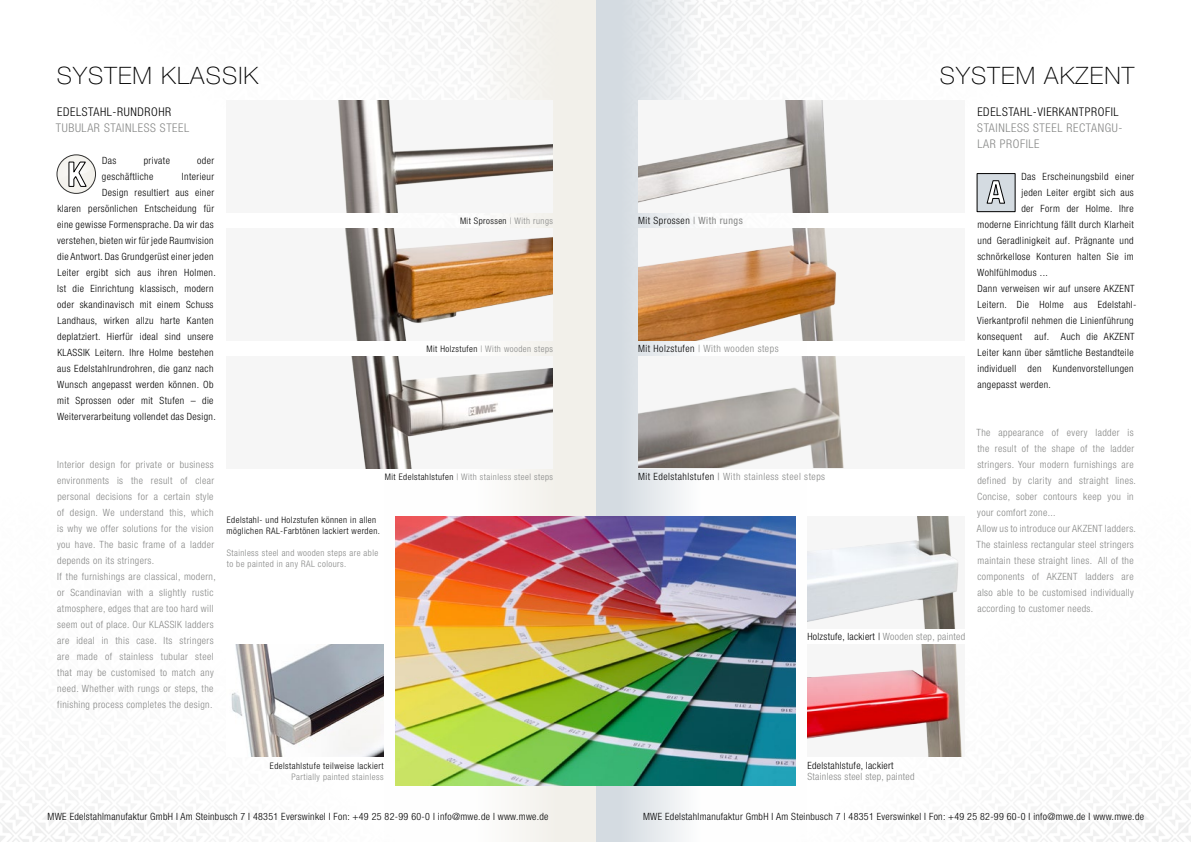
<style>
.page{position:relative;width:1191px;height:842px;background:#fff}
.page>*{position:absolute;margin:0;border:0;box-sizing:border-box;transform-origin:0 0}
.t1{font:100 24px "Helvetica Neue";letter-spacing:.05em;color:#000}
.t2{font:300 condensed 12px/16px "Helvetica Neue";letter-spacing:.05em;color:#868786}
.t3{font:300 condensed 12px "Helvetica Neue";letter-spacing:.05em;color:#000}
.t4{font:300 condensed 10px/16px "Helvetica Neue";letter-spacing:.04em;color:#000;text-align:right}
.t5{font:300 condensed 10px/16px "Helvetica Neue";letter-spacing:.04em;color:#868786}
.t6{font:300 condensed 9px/11px "Helvetica Neue";letter-spacing:.05em;color:#868786}
.t7{font:300 condensed 9px/11px "Helvetica Neue";letter-spacing:.05em;color:#000}
.s1{color:#868786}
.s2{color:#000}
.s3{font-weight:400;color:#868786}
.s4{font-weight:400}
</style>
<div class="page">
<img style="left:0;top:0;width:1191px;height:842px">
<svg style="left:595px;top:0;width:212px;height:842px"></svg>
<div style="left:383px;top:0;width:212px;height:842px;background:#f6f5f3"></div>
<div style="left:226px;top:100px;width:327px;height:112px;background:#f6f6f6"></div>
<img style="left:338px;top:100px;width:215px;height:112px">
<div style="left:226px;top:228px;width:327px;height:112px;background:#f6f6f6"></div>
<img style="left:345px;top:228px;width:208px;height:112px">
<div style="left:226px;top:356px;width:327px;height:112px;background:#f6f6f6"></div>
<img style="left:351px;top:356px;width:202px;height:112px">
<img style="left:226px;top:644px;width:157px;height:112px">
<img style="left:395px;top:516px;width:400px;height:269px">
<div style="left:57px;top:155px;width:39px;height:38px;background:#f2f0ea;border-radius:50%"></div>
<svg style="left:59px;top:161px;width:39px;height:35px"></svg>
<div style="left:57px;top:155px;width:39px;height:39px;border:1px solid #313130;border-radius:50%"></div>
<div style="left:638px;top:100px;width:326px;height:112px;background:#f6f6f6"></div>
<img style="left:638px;top:100px;width:191px;height:112px">
<img style="left:807px;top:644px;width:158px;height:112px">
<img style="left:807px;top:516px;width:158px;height:112px">
<div style="left:638px;top:356px;width:327px;height:112px;background:#f6f6f6"></div>
<img style="left:638px;top:356px;width:206px;height:112px">
<div style="left:638px;top:228px;width:326px;height:112px;background:#f6f6f6"></div>
<img style="left:638px;top:228px;width:199px;height:112px">
<svg style="left:979px;top:175px;width:34px;height:35px"></svg>
<div style="left:977px;top:173px;width:38px;height:39px;border:1px solid #000"></div>
<h1 class="t1" style="left:57px;top:62px;width:203px">SYSTEM KLASSIK</h1>
<h1 class="t1" style="left:939px;top:62px;width:196px">SYSTEM AKZENT</h1>
<p class="t3" style="left:57px;top:105px;width:116px">EDELSTAHL-RUNDROHR</p>
<p class="t2" style="left:56px;top:120px;width:135px">TUBULAR STAINLESS STEEL</p>
<p class="t3" style="left:977px;top:105px;width:143px">EDELSTAHL-VIERKANTPROFIL</p>
<p class="t2" style="left:977px;top:120px;width:147px">STAINLESS STEEL RECTANGU-<br>LAR PROFILE</p>
<p class="t4" style="left:102px;top:152px;width:16px">Das</p>
<p class="t4" style="left:144px;top:152px;width:28px">private</p>
<p class="t4" style="left:197px;top:152px;width:18px">oder</p>
<p class="t4" style="left:102px;top:168px;width:53px">geschäftliche</p>
<p class="t4" style="left:57px;top:168px;width:160px">Interieur<br>Design resultiert aus einer<br>klaren persönlichen Entscheidung für eine gewisse Formensprache. Da wir das verstehen, bieten wir für jede Raumvision die Antwort. Das Grundgerüst einer jeden Leiter ergibt sich aus ihren Holmen.<br>Ist die Einrichtung klassisch, modern oder skandinavisch mit einem Schuss Landhaus, wirken allzu harte Kanten deplatziert. Hierfür ideal sind unsere KLASSIK Leitern. Ihre Holme bestehen aus Edelstahlrundrohren, die ganz nach Wunsch angepasst werden können. Ob mit Sprossen oder mit Stufen – die Weiterverarbeitung vollendet das Design.</p>
<p class="t7" style="left:460px;top:215px;width:94px">Mit Sprossen <span class="s1">| With rungs</span></p>
<p class="t6" style="left:426px;top:343px;width:128px"><span class="s2">Mit Holzstufen</span> | With wooden steps</p>
<p class="t5" style="left:57px;top:456px;width:160px">Interior design for private or business environments is the result of clear personal decisions for a certain style of design. We understand this, which is why we offer solutions for the vision you have. The basic frame of a ladder depends on its stringers.<br>If the furnishings are classical, modern, or Scandinavian with a slightly rustic atmosphere, edges that are too hard will seem out of place. Our KLASSIK ladders are ideal in this case. Its stringers are made of stainless tubular steel that may be customised to match any need. Whether with rungs or steps, the finishing process completes the design.</p>
<p class="t6" style="left:385px;top:471px;width:170px"><span class="s2">Mit Edelstahlstufen</span> | With stainless steel steps</p>
<p class="t7" style="left:227px;top:514px;width:155px">Edelstahl- und Holzstufen können in allen möglichen RAL-Farbtönen lackiert werden.</p>
<p class="t6" style="left:227px;top:547px;width:153px">Stainless steel and wooden steps are able to be painted in any RAL colours.</p>
<p class="t4" style="left:638px;top:212px;width:106px">Mit Sprossen <span class="s3">| With rungs</span></p>
<p class="t5" style="left:638px;top:340px;width:142px"><span class="s2">Mit Holzstufen</span> | With wooden steps</p>
<p class="t5" style="left:638px;top:468px;width:189px"><span class="s2">Mit Edelstahlstufen</span> <span class="s4">|</span> With stainless steel steps</p>
<p class="t4" style="left:807px;top:628px;width:159px">Holzstufe, lackiert | <span class="s1">Wooden step, painted</span></p>
<p class="t4" style="left:1021px;top:168px;width:114px">Das Erscheinungsbild einer</p>
<p class="t4" style="left:1021px;top:184px;width:114px">jeden Leiter ergibt sich aus</p>
<p class="t4" style="left:1021px;top:200px;width:114px">der Form der Holme. Ihre</p>
<p class="t4" style="left:977px;top:216px;width:158px">moderne Einrichtung fällt durch Klarheit</p>
<p class="t4" style="left:977px;top:232px;width:158px">und Geradlinigkeit auf. Prägnante und</p>
<p class="t4" style="left:977px;top:248px;width:158px">schnörkellose Konturen halten Sie im</p>
<p class="t4" style="left:977px;top:264px;width:72px">Wohlfühlmodus ...</p>
<p class="t4" style="left:977px;top:280px;width:159px">Dann verweisen wir auf unsere AKZENT</p>
<p class="t4" style="left:977px;top:296px;width:160px">Leitern. Die Holme aus Edelstahl-</p>
<p class="t4" style="left:977px;top:312px;width:158px">Vierkantprofil nehmen die Linienführung</p>
<p class="t4" style="left:977px;top:328px;width:159px">konsequent auf. Auch die AKZENT</p>
<p class="t4" style="left:977px;top:344px;width:158px">Leiter kann über sämtliche Bestandteile</p>
<p class="t4" style="left:977px;top:360px;width:158px">individuell den Kundenvorstellungen</p>
<p class="t4" style="left:977px;top:376px;width:75px">angepasst werden.</p>
<p class="t5" style="left:976px;top:424px;width:161px">The appearance of every ladder is the result of the shape of the ladder stringers. Your modern furnishings are defined by clarity and straight lines.<br>Concise, sober contours keep you in your comfort zone...<br>Allow us to introduce our AKZENT ladders.<br>The stainless rectangular steel stringers maintain these straight lines. All of the components of AKZENT ladders are also able to be customised individually according to customer needs.</p>
<p class="t7" style="left:270px;top:760px;width:115px">Edelstahlstufe teilweise lackiert</p>
<p class="t6" style="left:291px;top:771px;width:94px">Partially painted stainless</p>
<p class="t4" style="left:807px;top:757px;width:88px">Edelstahlstufe, lackiert</p>
<p class="t5" style="left:807px;top:768px;width:109px">Stainless steel step, painted</p>
<p class="t4" style="left:48px;top:808px;width:502px">MWE Edelstahlmanufaktur GmbH I Am Steinbusch 7 I 48351 Everswinkel I Fon: +49 25 82-99 60-0 I info@mwe.de I www.mwe.de</p>
<p class="t4" style="left:643px;top:808px;width:502px">MWE Edelstahlmanufaktur GmbH I Am Steinbusch 7 I 48351 Everswinkel I Fon: +49 25 82-99 60-0 I info@mwe.de I www.mwe.de</p>
</div>
